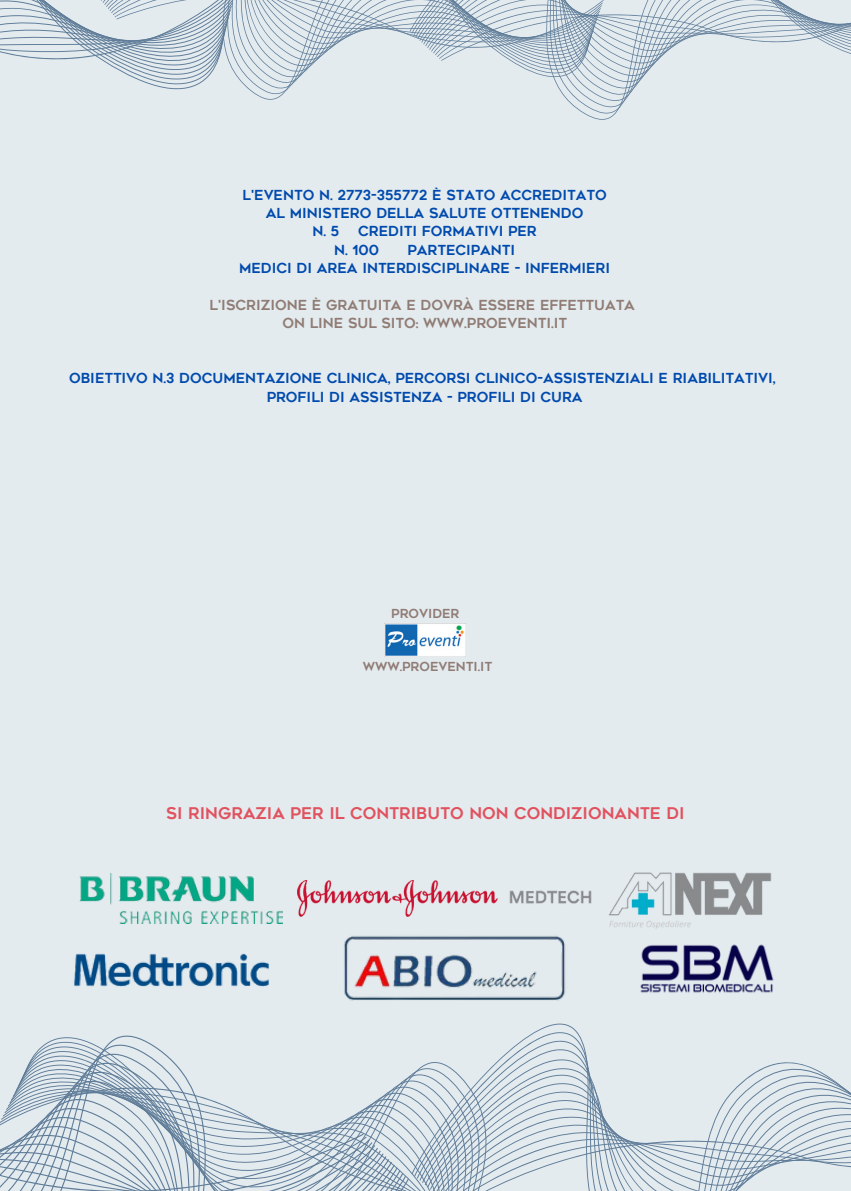
<style>
.page{position:relative;width:851px;height:1191px;background:#fff}
.page>*{position:absolute;margin:0;border:0;box-sizing:border-box;transform-origin:0 0}
.t1{font:16px "Geometos";color:#e1525f}
.t2{font:13.8px/18.4px "Geometos";color:#004aad}
.t3{font:13.8px/18.4px "Geometos";color:#907c74;text-align:center}
.t4{font:12.4px "Geometos";color:#907c74}
</style>
<div class="page">
<div style="left:0;top:0;width:850px;height:1190px;background:#e3ebef"></div>
<svg style="left:0;top:0;width:80px;height:60px"></svg>
<svg style="left:14px;top:873px;width:384px;height:317px"></svg>
<svg style="left:80px;top:0;width:319px;height:100px"></svg>
<svg style="left:399px;top:0;width:451px;height:120px"></svg>
<svg style="left:398px;top:891px;width:452px;height:299px"></svg>
<img style="left:385px;top:624px;width:80px;height:32px">
<img style="left:79px;top:874px;width:203px;height:49px">
<img style="left:43px;top:923px;width:256px;height:93px">
<img style="left:341px;top:930px;width:227px;height:75px">
<img style="left:618px;top:936px;width:176px;height:63px">
<img style="left:297px;top:880px;width:294px;height:36px">
<img style="left:601px;top:872px;width:176px;height:97px">
<p class="t2" style="left:242px;top:187px;width:365px">L'EVENTO N. 2773-355772 È STATO ACCREDITATO</p>
<p class="t2" style="left:266px;top:205px;width:319px">AL MINISTERO DELLA SALUTE OTTENENDO</p>
<p class="t2" style="left:312px;top:224px;width:28px">N. 5</p>
<p class="t2" style="left:334px;top:224px;width:204px;text-indent:24px">CREDITI FORMATIVI PER<br>N. 100</p>
<p class="t2" style="left:239px;top:242px;width:372px;text-indent:168px">PARTECIPANTI<br>MEDICI DI AREA INTERDISCIPLINARE - INFERMIERI</p>
<p class="t3" style="left:209px;top:297px;width:426px">L'ISCRIZIONE È GRATUITA E DOVRÀ ESSERE EFFETTUATA<br>ON LINE SUL SITO: WWW.PROEVENTI.IT</p>
<p class="t2" style="left:69px;top:371px;width:707px;text-align:center">OBIETTIVO N.3 DOCUMENTAZIONE CLINICA, PERCORSI CLINICO-ASSISTENZIALI E RIABILITATIVI,<br>PROFILI DI ASSISTENZA - PROFILI DI CURA</p>
<p class="t4" style="left:391px;top:609px;width:70px">PROVIDER</p>
<p class="t4" style="left:363px;top:662px;width:131px">WWW.PROEVENTI.IT</p>
<p class="t1" style="left:166px;top:807px;width:519px">SI RINGRAZIA PER IL CONTRIBUTO NON CONDIZIONANTE DI</p>
</div>
